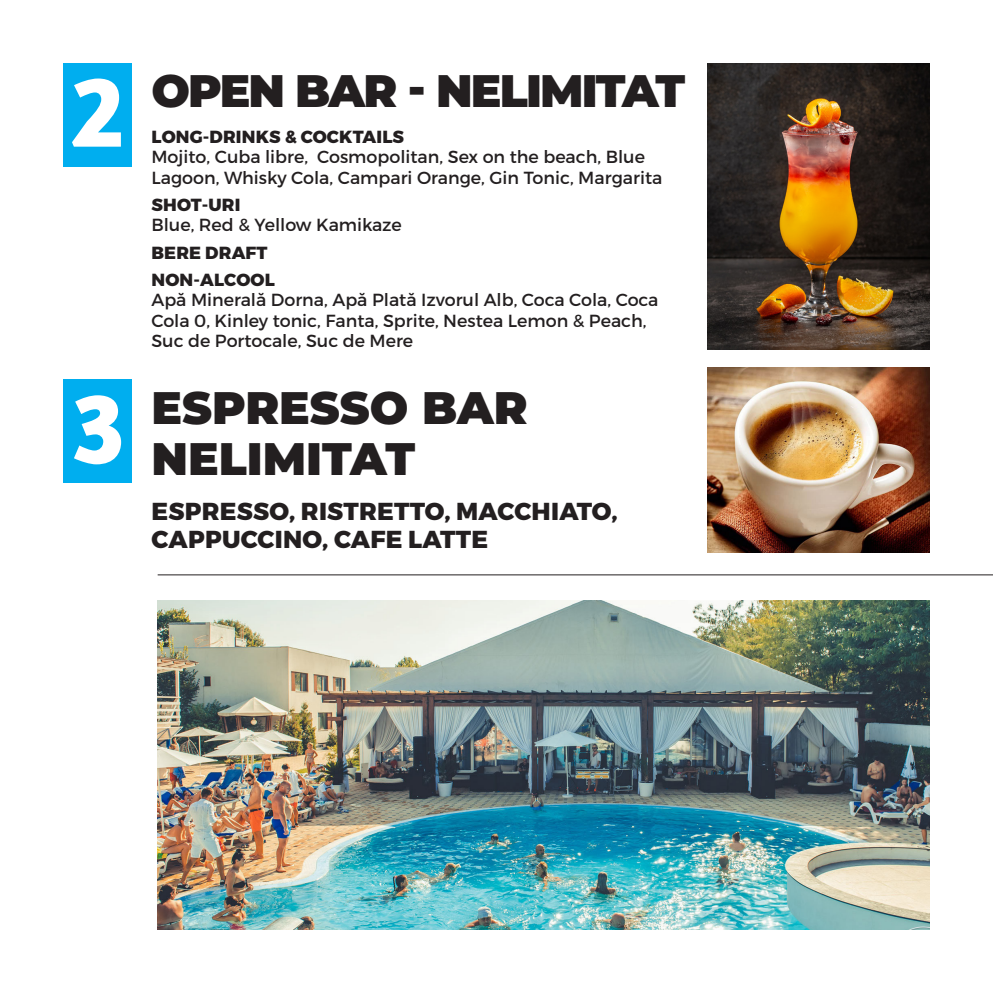
<style>
.page{position:relative;width:993px;height:993px;background:#fff}
.page>*{position:absolute;margin:0;border:0;box-sizing:border-box;transform-origin:0 0}
.t1{font:700 105.52px "Amaranth";color:#fff}
.t2{font:900 45.5px/51.1px "Montserrat";color:#231f20}
.t3{font:900 45.5px "Montserrat";letter-spacing:-.025em;color:#231f20}
.t4{font:800 24.5px/27.3px "Montserrat";letter-spacing:.01em;color:#231f20}
.t5{font:17.5px/20.3px "Montserrat";color:#231f20}
.t6{font:800 17.5px/27.3px "Montserrat";letter-spacing:.01em;color:#231f20}
</style>
<div class="page">
<div style="left:63px;top:63px;width:69px;height:103px;background:#00aeef"></div>
<div style="left:63px;top:379px;width:69px;height:104px;background:#00aeef"></div>
<hr style="left:158px;top:574px;width:834px;height:1px;background:#231f20">
<img style="left:707px;top:63px;width:222px;height:286px">
<img style="left:707px;top:367px;width:222px;height:185px">
<img style="left:158px;top:600px;width:771px;height:329px">
<h1 class="t1" style="left:71px;top:48px;width:55px">2</h1>
<h1 class="t1" style="left:71px;top:365px;width:55px">3</h1>
<h2 class="t3" style="left:151px;top:65px;width:535px">OPEN BAR - NELIMITAT</h2>
<p class="t6" style="left:151px;top:125px;width:254px">LONG-DRINKS &amp; COCKTAILS</p>
<p class="t5" style="left:151px;top:149px;width:512px">Mojito, Cuba libre, Cosmopolitan, Sex on the beach, Blue<br>Lagoon, Whisky Cola, Campari Orange, Gin Tonic, Margarita</p>
<p class="t6" style="left:151px;top:193px;width:90px">SHOT-URI</p>
<p class="t5" style="left:151px;top:217px;width:252px">Blue, Red &amp; Yellow Kamikaze</p>
<p class="t6" style="left:151px;top:240px;width:125px">BERE DRAFT<br>NON-ALCOOL</p>
<p class="t5" style="left:151px;top:291px;width:508px">Apă Minerală Dorna, Apă Plată Izvorul Alb, Coca Cola, Coca<br>Cola 0, Kinley tonic, Fanta, Sprite, Nestea Lemon &amp; Peach,<br>Suc de Portocale, Suc de Mere</p>
<h2 class="t2" style="left:151px;top:381px;width:378px">ESPRESSO BAR<br>NELIMITAT</h2>
<h3 class="t4" style="left:151px;top:500px;width:467px">ESPRESSO, RISTRETTO, MACCHIATO,<br>CAPPUCCINO, CAFE LATTE</h3>
</div>
